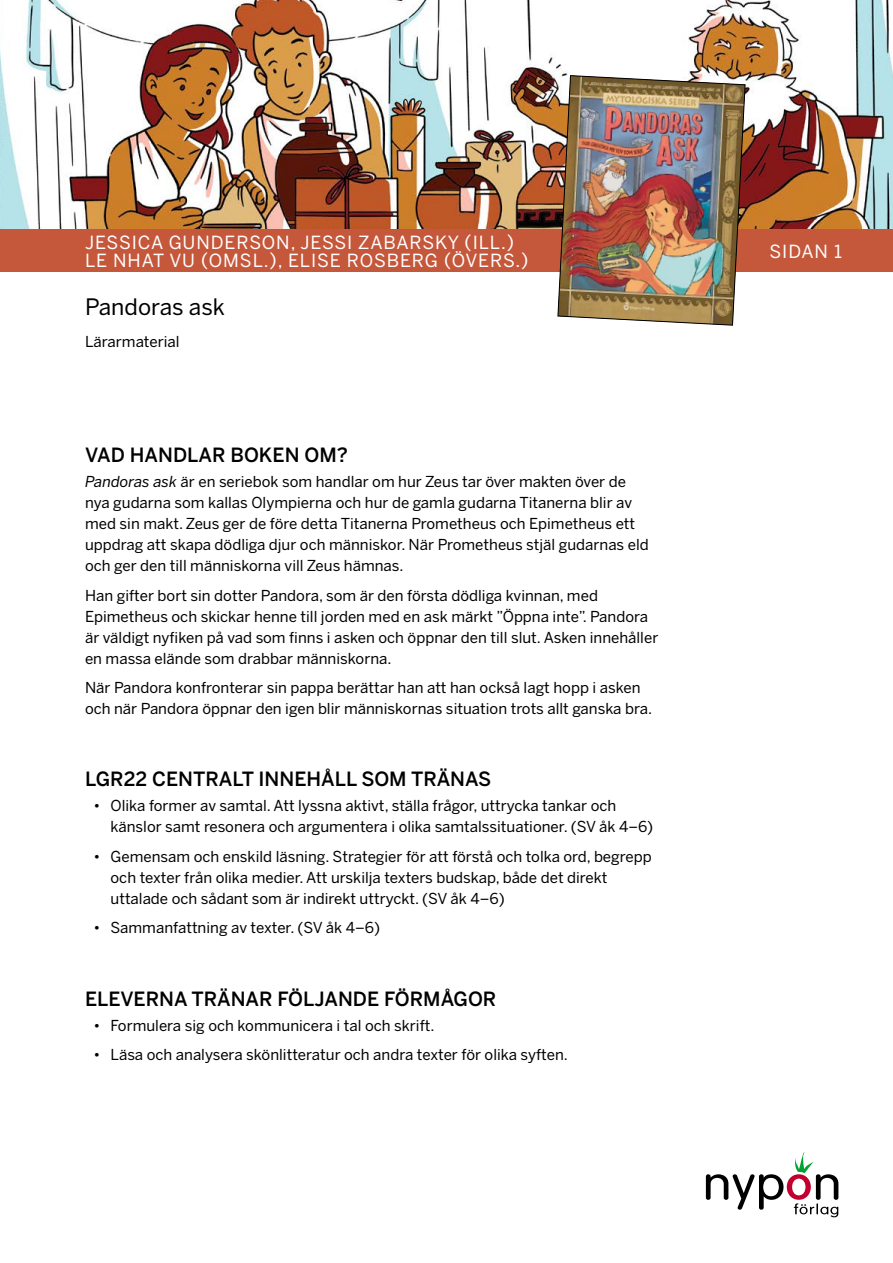
<style>
.page{position:relative;width:893px;height:1263px;background:#fff}
.page>*{position:absolute;margin:0;border:0;box-sizing:border-box;transform-origin:0 0}
.t1{font:22.5px "Benton Sans";color:#000}
.t2{font:500 19.5px "Benton Sans";color:#000}
.t3{font:18px/18px "Benton Sans";letter-spacing:.05em;color:#fff}
.t4{font:15px/21px "Benton Sans";color:#000}
.s1{font-style:italic}
</style>
<div class="page">
<img style="left:0;top:0;width:893px;height:230px">
<div style="left:0;top:230px;width:893px;height:42px;background:#c5573b"></div>
<img style="left:557px;top:75px;width:189px;height:251px">
<svg style="left:706px;top:1152px;width:132px;height:65px"></svg>
<p class="t3" style="left:85px;top:233px;width:445px">JESSICA GUNDERSON, JESSI ZABARSKY (ILL.)<br>LE NHAT VU (OMSL.), ELISE ROSBERG (ÖVERS.)</p>
<h1 class="t1" style="left:85px;top:294px;width:141px">Pandoras ask</h1>
<p class="t4" style="left:85px;top:331px;width:96px">Lärarmaterial</p>
<h2 class="t2" style="left:85px;top:443px;width:264px">VAD HANDLAR BOKEN OM?</h2>
<p class="t4" style="left:85px;top:471px;width:565px"><span class="s1">Pandoras ask</span> är en seriebok som handlar om hur Zeus tar över makten över de nya gudarna som kallas Olympierna och hur de gamla gudarna Titanerna blir av med sin makt. Zeus ger de före detta Titanerna Prometheus och Epimetheus ett uppdrag att skapa dödliga djur och människor. När Prometheus stjäl gudarnas eld och ger den till människorna vill Zeus hämnas.</p>
<p class="t4" style="left:85px;top:585px;width:575px">Han gifter bort sin dotter Pandora, som är den första dödliga kvinnan, med Epimetheus och skickar henne till jorden med en ask märkt ”Öppna inte”. Pandora är väldigt nyfiken på vad som finns i asken och öppnar den till slut. Asken innehåller en massa elände som drabbar människorna.</p>
<p class="t4" style="left:85px;top:677px;width:569px">När Pandora konfronterar sin pappa berättar han att han också lagt hopp i asken och när Pandora öppnar den igen blir människornas situation trots allt ganska bra.</p>
<h2 class="t2" style="left:85px;top:767px;width:408px">LGR22 CENTRALT INNEHÅLL SOM TRÄNAS</h2>
<p class="t4" style="left:111px;top:795px;width:544px;text-indent:-17px">• Olika former av samtal. Att lyssna aktivt, ställa frågor, uttrycka tankar och känslor samt resonera och argumentera i olika samtalssituationer. (SV åk 4–6)</p>
<p class="t4" style="left:111px;top:846px;width:543px;text-indent:-17px">• Gemensam och enskild läsning. Strategier för att förstå och tolka ord, begrepp och texter från olika medier. Att urskilja texters budskap, både det direkt uttalade och sådant som är indirekt uttryckt. (SV åk 4–6)</p>
<p class="t4" style="left:94px;top:917px;width:288px">• Sammanfattning av texter. (SV åk 4–6)</p>
<h2 class="t2" style="left:85px;top:986px;width:413px">ELEVERNA TRÄNAR FÖLJANDE FÖRMÅGOR</h2>
<p class="t4" style="left:94px;top:1015px;width:343px">• Formulera sig och kommunicera i tal och skrift.</p>
<p class="t4" style="left:94px;top:1044px;width:476px">• Läsa och analysera skönlitteratur och andra texter för olika syften.</p>
<p class="t3" style="left:769px;top:242px;width:74px">SIDAN 1</p>
</div>
